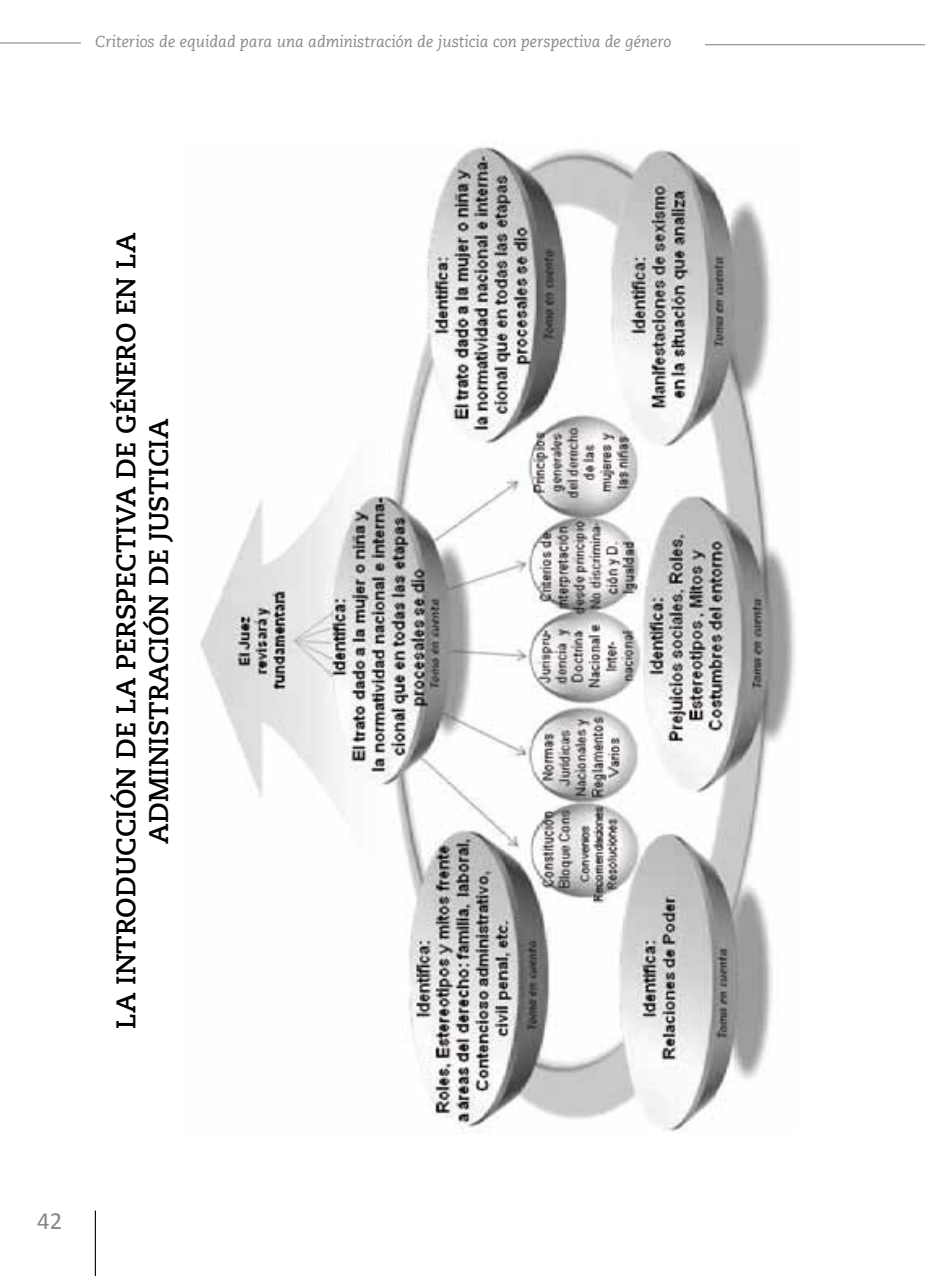
<style>
.page{position:relative;width:925px;height:1276px;background:#fff}
.page>*{position:absolute;margin:0;border:0;box-sizing:border-box;transform-origin:0 0}
.t1{font:27px/32.4px "Caecilia Bold Os F";color:#000;text-align:center}
.t2{font:24.75px "Calibri";color:#87888a}
.t3{font:italic 15.75px "Caecilia LT Std";color:#87888a}
</style>
<div class="page">
<hr style="left:705px;top:44px;width:220px;height:1px;background:#87888a">
<hr style="left:0;top:42px;width:81px;height:2px;background:#87888a">
<hr style="left:95px;top:1210px;width:1px;height:66px;background:#000">
<img style="left:200px;top:146px;width:595px;height:986px">
<p class="t3" style="left:95px;top:33px;width:578px">Criterios de equidad para una administración de justicia con perspectiva de género</p>
<h1 class="t1" style="left:110px;top:1029px;width:798px;rotate:-90deg">La introducción de la perspectiva de género en la administración de justicia</h1>
<h2 class="t2" style="left:37px;top:1205px;width:27px">42</h2>
</div>
